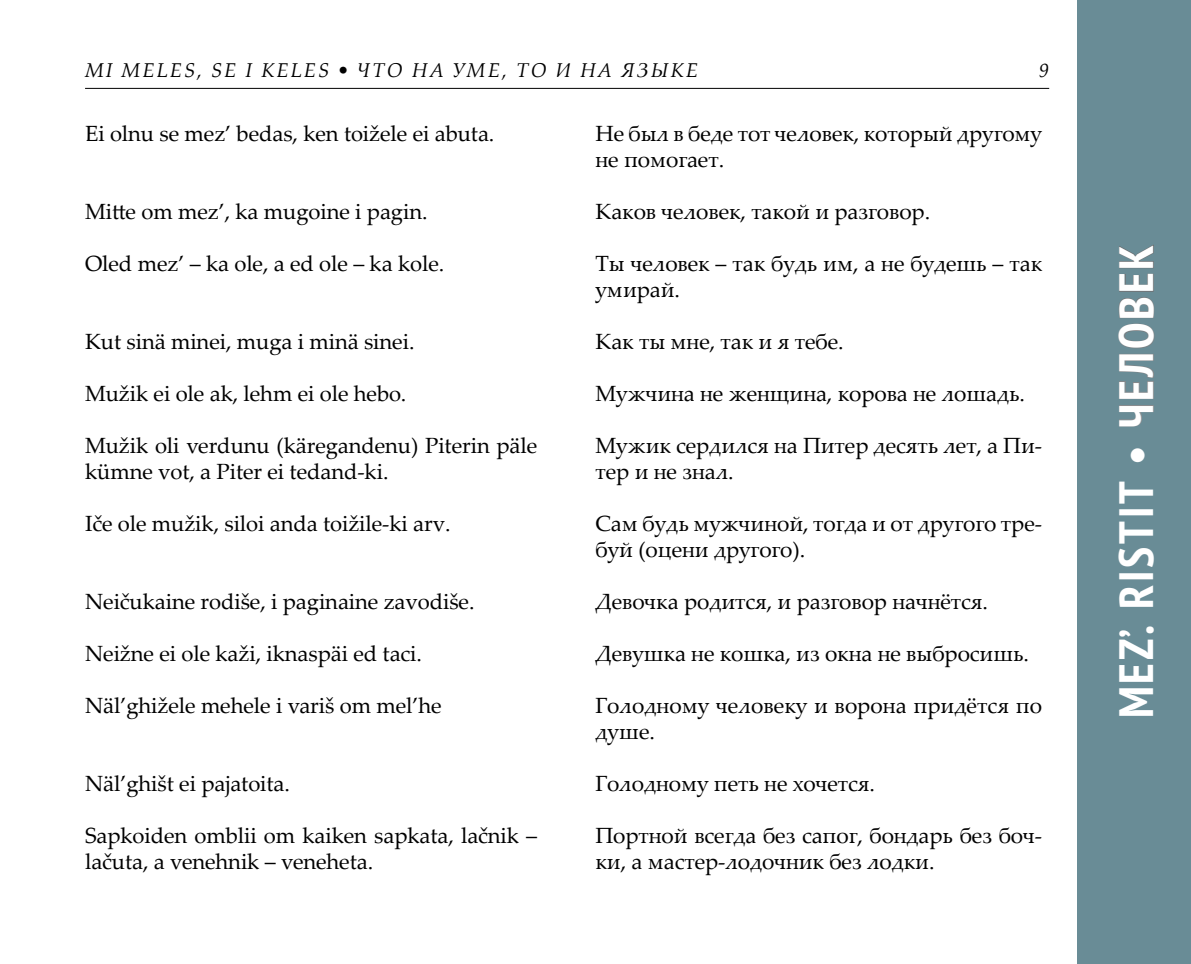
<style>
.page{position:relative;width:1191px;height:964px;background:#fff}
.page>*{position:absolute;margin:0;border:0;box-sizing:border-box;transform-origin:0 0}
.t1{font:700 condensed 48px "PT Sans";letter-spacing:.06em;color:#fff}
.t2{font:22px/26px "Palatino Linotype";letter-spacing:-.005em;color:#000}
.t3{font:italic 20px "Palatino Linotype";letter-spacing:.1em;color:#000}
.s1{font-family:"Guardian Sans";font-weight:600;font-stretch:normal}
</style>
<div class="page">
<hr style="left:85px;top:88px;width:964px;height:1px;background:#000">
<div style="left:1077px;top:0;width:114px;height:964px;background:#698c96"></div>
<svg style="left:1118px;top:245px;width:36px;height:182px"></svg>
<p class="t3" style="left:85px;top:55px;width:53px">MI MELES</p>
<p class="t3" style="left:197px;top:55px;width:94px">, SE I KELES</p>
<p class="t3" style="left:338px;top:55px;width:326px">• ЧТО НА УМЕ, ТО И НА ЯЗЫКЕ</p>
<p class="t3" style="left:1039px;top:55px;width:11px">9</p>
<p class="t2" style="left:85px;top:120px;width:411px">Ei olnu se mez’ bedas, ken toižele ei abuta.</p>
<p class="t2" style="left:85px;top:198px;width:344px">Mitte om mez’, ka mugoine i pagin.</p>
<p class="t2" style="left:85px;top:250px;width:361px">Oled mez’ – ka ole, a ed ole – ka kole.</p>
<p class="t2" style="left:85px;top:328px;width:331px">Kut sinä minei, muga i minä sinei.</p>
<p class="t2" style="left:85px;top:380px;width:323px">Mužik ei ole ak, lehm ei ole hebo.</p>
<p class="t2" style="left:85px;top:432px;width:454px">Mužik oli verdunu (käregandenu) Piterin päle kümne vot, a Piter ei tedand-ki.</p>
<p class="t2" style="left:85px;top:510px;width:367px">Iče ole mužik, siloi anda toižile-ki arv.</p>
<p class="t2" style="left:85px;top:588px;width:391px">Neičukaine rodiše, i paginaine zavodiše.</p>
<p class="t2" style="left:85px;top:640px;width:338px">Neižne ei ole kaži, iknaspäi ed taci.</p>
<p class="t2" style="left:85px;top:692px;width:358px">Näl’ghižele mehele i variš om mel’he</p>
<p class="t2" style="left:85px;top:770px;width:206px">Näl’ghišt ei pajatoita.</p>
<p class="t2" style="left:85px;top:822px;width:454px">Sapkoiden omblii om kaiken sapkata, lačnik – lačuta, a venehnik – veneheta.</p>
<p class="t2" style="left:595px;top:119px;width:448px">Не был в беде тот человек, который другому не помогает.</p>
<p class="t2" style="left:595px;top:198px;width:336px">Каков человек, такой и разговор.</p>
<p class="t2" style="left:595px;top:250px;width:448px">Ты человек – так будь им, а не будешь – так умирай.</p>
<p class="t2" style="left:595px;top:328px;width:250px">Как ты мне, так и я тебе.</p>
<p class="t2" style="left:595px;top:380px;width:431px">Мужчина не женщина, корова не лошадь.</p>
<p class="t2" style="left:595px;top:432px;width:448px">Мужик сердился на Питер десять лет, а Пи&shy;тер и не знал.</p>
<p class="t2" style="left:595px;top:510px;width:448px">Сам будь мужчиной, тогда и от другого тре&shy;буй (оцени другого).</p>
<p class="t2" style="left:595px;top:588px;width:394px">Девочка родится, и разговор начнётся.</p>
<p class="t2" style="left:595px;top:640px;width:435px">Девушка не кошка, из окна не выбросишь.</p>
<p class="t2" style="left:595px;top:692px;width:448px">Голодному человеку и ворона придётся по душе.</p>
<p class="t2" style="left:595px;top:770px;width:281px">Голодному петь не хочется.</p>
<p class="t2" style="left:595px;top:822px;width:448px">Портной всегда без сапог, бондарь без боч&shy;ки, а мастер-лодочник без лодки.</p>
<h1 class="t1" style="left:1104px;top:718px;width:475px;rotate:-90deg">MEZ’. RISTIT <span class="s1">•</span> ЧЕЛОВЕК</h1>
</div>
